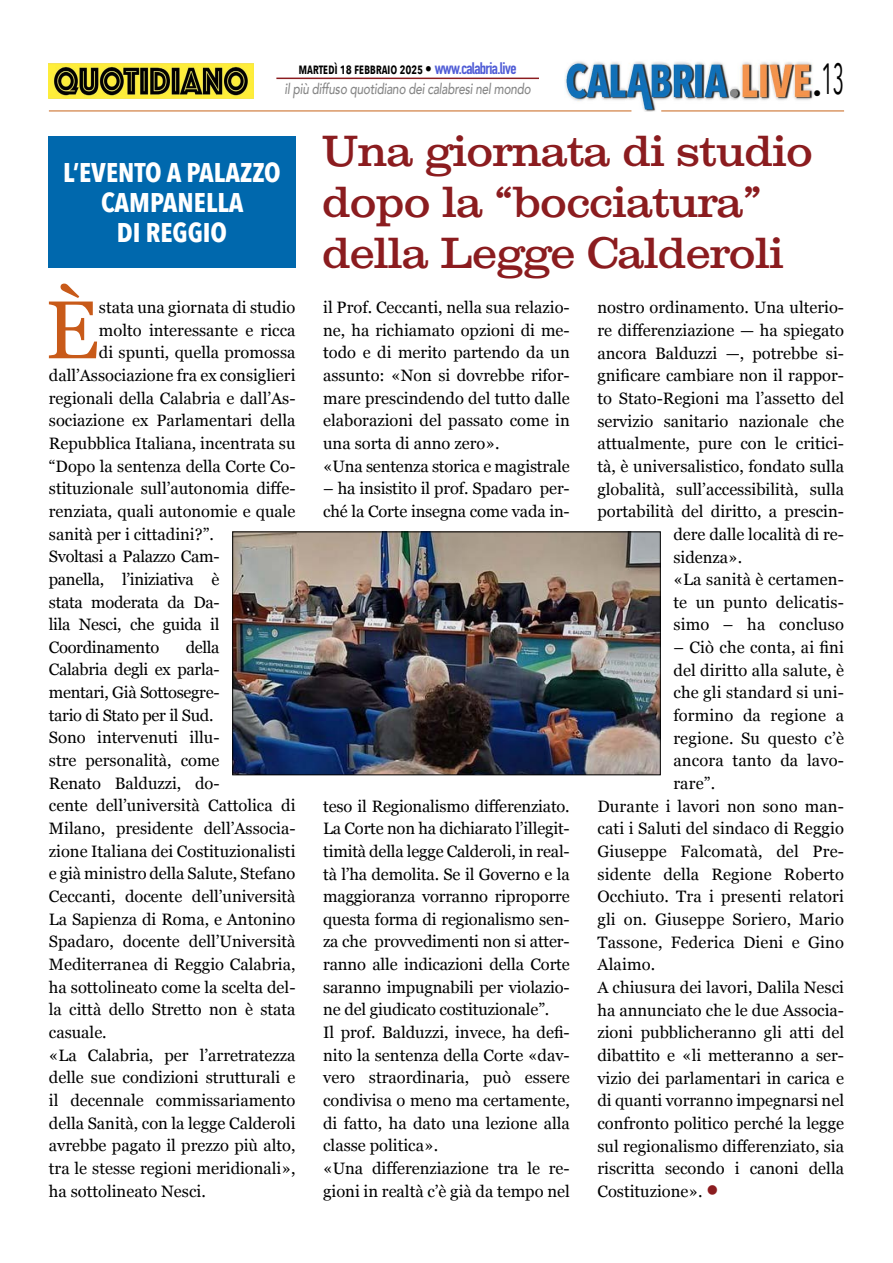
<style>
.page{position:relative;width:893px;height:1263px;background:#fff}
.page>*{position:absolute;margin:0;border:0;box-sizing:border-box;transform-origin:0 0}
.t1{font:81.9px "Georgia";color:#c85a19}
.t2{font:43.5px "Avenir Next Condensed";color:#000;scale:.55 1}
.t3{font:42px/51px "Clarxndon";color:#8b1c1f}
.t4{font:700 27px/30px "Avenir Next Condensed";color:#fff;text-align:center}
.t5{font:16.5px/22.6px "Georgia";color:#000}
.t6{font:16.5px "Georgia";letter-spacing:-.02em;color:#000}
.t7{font:italic 500 15px "Avenir";letter-spacing:-.02em;color:#878787;scale:.79 1}
.t8{font:600 15px "Avenir Next Condensed";letter-spacing:-.02em;color:#000;scale:.9 1}
.s1{font-family:"Avenir";font-weight:500}
.s2{font-family:"DIN Condensed";font-weight:700;font-size:16.5px;color:#4f5cd6}
.s3{color:#8b1c1f}
</style>
<div class="page">
<img style="left:565px;top:61px;width:249px;height:51px">
<hr style="left:49px;top:111px;width:582px;height:1px;background:#c86419">
<hr style="left:661px;top:111px;width:183px;height:1px;background:#c86419">
<img style="left:49px;top:64px;width:205px;height:34px">
<hr style="left:276px;top:78px;width:263px;height:1px;background:#8b1c1f">
<div style="left:49px;top:136px;width:247px;height:132px;background:#0068ad"></div>
<img style="left:234px;top:533px;width:425px;height:240px">
<div style="left:232px;top:531px;width:429px;height:244px;border:1px solid #000"></div>
<p class="t8" style="left:299px;top:56px;width:244px">martedì 18 febbraio 2025 <span class="s1">•</span> <span class="s2">www.calabria.live</span></p>
<p class="t7" style="left:285px;top:80px;width:313px">il più diffuso quotidiano dei calabresi nel mondo</p>
<h2 class="t2" style="left:813px;top:42px;width:58px"><sub>•</sub>13</h2>
<h3 class="t4" style="left:63px;top:158px;width:219px">L’EVENTO A PALAZZO<br>CAMPANELLA<br>DI REGGIO</h3>
<h1 class="t1" style="left:45px;top:270px;width:55px">È</h1>
<p class="t5" style="left:99px;top:295px;width:198px">stata una giornata di studio</p>
<p class="t5" style="left:99px;top:318px;width:198px">molto interessante e ricca</p>
<p class="t5" style="left:99px;top:341px;width:198px">di spunti, quella promossa</p>
<p class="t5" style="left:49px;top:363px;width:248px">dall’Associazione fra ex consiglieri</p>
<p class="t5" style="left:49px;top:386px;width:248px">regionali della Calabria e dall’As-</p>
<p class="t5" style="left:49px;top:409px;width:248px">sociazione ex Parlamentari della</p>
<p class="t5" style="left:49px;top:431px;width:248px">Repubblica Italiana, incentrata su</p>
<p class="t5" style="left:49px;top:454px;width:248px">“Dopo la sentenza della Corte Co-</p>
<p class="t5" style="left:49px;top:476px;width:248px">stituzionale sull’autonomia diffe-</p>
<p class="t5" style="left:49px;top:499px;width:248px">renziata, quali autonomie e quale</p>
<p class="t5" style="left:49px;top:522px;width:167px">sanità per i cittadini?”.</p>
<p class="t6" style="left:49px;top:544px;width:172px">Svoltasi a Palazzo Cam-</p>
<p class="t6" style="left:49px;top:567px;width:172px">panella, l’iniziativa è</p>
<p class="t6" style="left:49px;top:590px;width:172px">stata moderata da Da-</p>
<p class="t6" style="left:49px;top:612px;width:172px">lila Nesci, che guida il</p>
<p class="t6" style="left:49px;top:635px;width:112px">Coordinamento</p>
<p class="t5" style="left:49px;top:635px;width:248px;text-indent:137px">della<br>Calabria degli ex parla-<br>mentari, Già Sottosegre-<br>tario di Stato per il Sud.<br>Sono intervenuti illu-<br>stre personalità, come<br>Renato Balduzzi, do-<br>cente dell’università Cattolica di<br>Milano, presidente dell’Associa&shy;zione Italiana dei Costituzionalisti e già ministro della Salute, Stefano<br>Ceccanti, docente dell’università<br>La Sapienza di Roma, e Antonino<br>Spadaro, docente dell’Università<br>Mediterranea di Reggio Calabria, ha sottolineato come la scelta del&shy;la città dello Stretto non è stata casuale.<br>«La Calabria, per l’arretratezza delle sue condizioni strutturali e il decennale commissariamento della Sanità, con la legge Calderoli avrebbe pagato il prezzo più alto, tra le stesse regioni meridionali», ha sottolineato Nesci.</p>
<h3 class="t3" style="left:322px;top:126px;width:492px">Una giornata di studio dopo la “bocciatura” della Legge Calderoli</h3>
<p class="t5" style="left:323px;top:295px;width:248px">il Prof. Ceccanti, nella sua relazio&shy;ne, ha richiamato opzioni di me&shy;todo e di merito partendo da un assunto: «Non si dovrebbe rifor&shy;mare prescindendo del tutto dalle elaborazioni del passato come in una sorta di anno zero».<br>«Una sentenza storica e magistrale</p>
<p class="t5" style="left:323px;top:477px;width:248px">– ha insistito il prof. Spadaro per&shy;ché la Corte insegna come vada in-</p>
<p class="t5" style="left:323px;top:794px;width:248px">teso il Regionalismo differenziato.<br>La Corte non ha dichiarato l’illegit&shy;timità della legge Calderoli, in real&shy;tà l’ha demolita. Se il Governo e la maggioranza vorranno riproporre questa forma di regionalismo sen&shy;za che provvedimenti non si atter&shy;ranno alle indicazioni della Corte saranno impugnabili per violazio&shy;ne del giudicato costituzionale”.<br>Il prof. Balduzzi, invece, ha defi&shy;nito la sentenza della Corte «dav&shy;vero straordinaria, può essere condivisa o meno ma certamente, di fatto, ha dato una lezione alla classe politica».<br>«Una differenziazione tra le re&shy;gioni in realtà c’è già da tempo nel</p>
<p class="t5" style="left:597px;top:296px;width:248px">nostro ordinamento. Una ulterio-</p>
<p class="t5" style="left:597px;top:318px;width:248px">re differenziazione — ha spiegato</p>
<p class="t5" style="left:597px;top:341px;width:248px">ancora Balduzzi —, potrebbe si-</p>
<p class="t5" style="left:597px;top:363px;width:248px">gnificare cambiare non il rappor-</p>
<p class="t5" style="left:597px;top:386px;width:248px">to Stato-Regioni ma l’assetto del</p>
<p class="t5" style="left:597px;top:409px;width:248px">servizio sanitario nazionale che</p>
<p class="t5" style="left:597px;top:431px;width:248px">attualmente, pure con le critici-</p>
<p class="t5" style="left:597px;top:454px;width:248px">tà, è universalistico, fondato sulla</p>
<p class="t5" style="left:597px;top:477px;width:248px">globalità, sull’accessibilità, sulla</p>
<p class="t5" style="left:597px;top:499px;width:248px">portabilità del diritto, a prescin-</p>
<p class="t5" style="left:673px;top:522px;width:172px">dere dalle località di re-</p>
<p class="t5" style="left:673px;top:545px;width:70px">sidenza».</p>
<p class="t5" style="left:673px;top:567px;width:172px">«La sanità è certamen-</p>
<p class="t5" style="left:673px;top:590px;width:172px">te un punto delicatis-</p>
<p class="t5" style="left:673px;top:613px;width:172px">simo – ha concluso</p>
<p class="t5" style="left:673px;top:635px;width:172px">– Ciò che conta, ai fini</p>
<p class="t5" style="left:673px;top:658px;width:172px">del diritto alla salute, è</p>
<p class="t5" style="left:673px;top:681px;width:172px">che gli standard si uni-</p>
<p class="t5" style="left:673px;top:703px;width:172px">formino da regione a</p>
<p class="t5" style="left:673px;top:726px;width:172px">regione. Su questo c’è</p>
<p class="t5" style="left:673px;top:749px;width:172px">ancora tanto da lavo-</p>
<p class="t5" style="left:673px;top:771px;width:43px">rare”.</p>
<p class="t5" style="left:597px;top:794px;width:248px">Durante i lavori non sono man-</p>
<p class="t5" style="left:597px;top:817px;width:248px">cati i Saluti del sindaco di Reggio</p>
<p class="t5" style="left:597px;top:839px;width:248px">Giuseppe Falcomatà, del Pre-</p>
<p class="t5" style="left:597px;top:862px;width:248px">sidente della Regione Roberto</p>
<p class="t5" style="left:597px;top:885px;width:248px">Occhiuto. Tra i presenti relatori</p>
<p class="t5" style="left:597px;top:907px;width:248px">gli on. Giuseppe Soriero, Mario</p>
<p class="t5" style="left:597px;top:930px;width:248px">Tassone, Federica Dieni e Gino</p>
<p class="t5" style="left:597px;top:953px;width:59px">Alaimo.</p>
<p class="t5" style="left:597px;top:975px;width:248px">A chiusura dei lavori, Dalila Nesci</p>
<p class="t5" style="left:597px;top:998px;width:248px">ha annunciato che le due Associa-</p>
<p class="t5" style="left:597px;top:1020px;width:248px">zioni pubblicheranno gli atti del</p>
<p class="t5" style="left:597px;top:1043px;width:248px">dibattito e «li metteranno a ser-</p>
<p class="t5" style="left:597px;top:1066px;width:248px">vizio dei parlamentari in carica e</p>
<p class="t5" style="left:597px;top:1088px;width:248px">di quanti vorranno impegnarsi nel</p>
<p class="t5" style="left:597px;top:1111px;width:248px">confronto politico perché la legge</p>
<p class="t5" style="left:597px;top:1134px;width:248px">sul regionalismo differenziato, sia</p>
<p class="t5" style="left:597px;top:1156px;width:248px">riscritta secondo i canoni della</p>
<p class="t5" style="left:597px;top:1179px;width:123px">Costituzione». <span class="s3">●</span></p>
</div>
